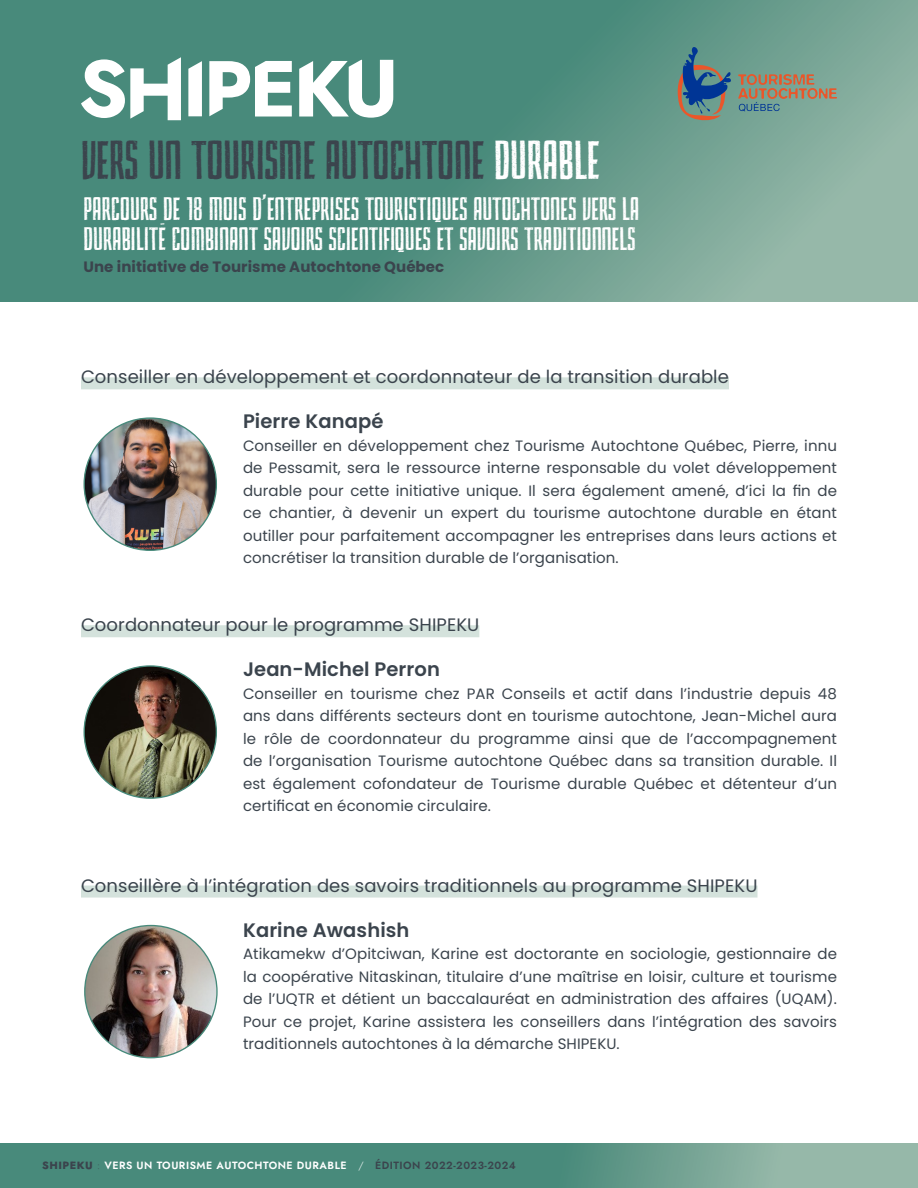
<style>
.page{position:relative;width:918px;height:1188px;background:#fff}
.page>*{position:absolute;margin:0;border:0;box-sizing:border-box;transform-origin:0 0}
.t1{font:48px "Primma Handmade";letter-spacing:.01em;color:#3b444d}
.t2{font:28.5px/30px "Primma Handmade";letter-spacing:.015em;color:#fff}
.t3{font:600 19.5px "Poppins";letter-spacing:.005em;color:#3b444d}
.t4{font:18px "Poppins";letter-spacing:.005em;color:#3b444d}
.t5{font:15px/22.5px "Poppins";letter-spacing:.005em;color:#3b444d;text-align:justify}
.t6{font:700 15px "Poppins";letter-spacing:.005em;color:#3b444d}
.t7{font:600 10.5px "Jost";letter-spacing:.05em;color:#fff}
.s1{color:#fff}
.s2{font-weight:800;color:#3b444d}
.s3{font-weight:300;color:#3b444d}
.s4{font-weight:300}
.s5{color:#3b444d}
</style>
<div class="page">
<svg style="left:0;top:1143px;width:918px;height:45px;background:#5d9687"></svg>
<div style="left:81px;top:377px;width:648px;height:12px;background:#d4e2dc"></div>
<div style="left:81px;top:625px;width:398px;height:12px;background:#d4e2dc"></div>
<div style="left:81px;top:886px;width:677px;height:12px;background:#d4e2dc"></div>
<img style="left:84px;top:418px;width:132px;height:132px;border-radius:66px">
<img style="left:84px;top:666px;width:132px;height:132px;border-radius:66px">
<img style="left:85px;top:926px;width:132px;height:132px;border-radius:64px">
<svg style="left:0;top:0;width:918px;height:301px;background:#5d9686"></svg>
<svg style="left:188px;top:61px;width:14px;height:55px"></svg>
<svg style="left:209px;top:61px;width:83px;height:56px"></svg>
<svg style="left:299px;top:60px;width:94px;height:58px"></svg>
<svg style="left:81px;top:57px;width:100px;height:63px"></svg>
<svg style="left:678px;top:47px;width:53px;height:73px;background:#597683"></svg>
<svg style="left:738px;top:74px;width:99px;height:38px;background:#8f907d"></svg>
<h1 class="t1" style="left:81px;top:135px;width:520px">VERS UN TOURISME AUTOCHTONE <span class="s1">DURABLE</span></h1>
<h2 class="t2" style="left:83px;top:193px;width:557px">PARCOURS DE 18 MOIS D’ENTREPRISES TOURISTIQUES AUTOCHTONES VERS LA<br>DURABILITE COMBINANT SAVOIRS SCIENTIFIQUES ET SAVOIRS TRADITIONNELS</h2>
<p class="t6" style="left:83px;top:258px;width:362px">Une initiative de Tourisme Autochtone Québec</p>
<p class="t4" style="left:81px;top:367px;width:649px">Conseiller en développement et coordonnateur de la transition durable</p>
<h3 class="t3" style="left:243px;top:410px;width:142px">Pierre Kanapé</h3>
<p class="t5" style="left:243px;top:434px;width:596px">Conseiller en développement chez Tourisme Autochtone Québec, Pierre, innu de Pessamit, sera le ressource interne responsable du volet développement durable pour cette initiative unique. Il sera également amené, d’ici la fin de ce chantier, à devenir un expert du tourisme autochtone durable en étant outiller pour parfaitement accompagner les entreprises dans leurs actions et concrétiser la transition durable de l’organisation.</p>
<p class="t4" style="left:81px;top:615px;width:400px">Coordonnateur pour le programme SHIPEKU</p>
<h3 class="t3" style="left:243px;top:658px;width:198px">Jean-Michel Perron</h3>
<p class="t5" style="left:243px;top:682px;width:596px">Conseiller en tourisme chez PAR Conseils et actif dans l’industrie depuis 48 ans dans différents secteurs dont en tourisme autochtone, Jean-Michel aura le rôle de coordonnateur du programme ainsi que de l’accompagnement de l’organisation Tourisme autochtone Québec dans sa transition durable. Il est également cofondateur de Tourisme durable Québec et détenteur d’un certificat en économie circulaire.</p>
<p class="t4" style="left:81px;top:875px;width:678px">Conseillère à l’intégration des savoirs traditionnels au programme SHIPEKU</p>
<h3 class="t3" style="left:243px;top:918px;width:168px">Karine Awashish</h3>
<p class="t5" style="left:243px;top:943px;width:596px">Atikamekw d’Opitciwan, Karine est doctorante en sociologie, gestionnaire de la coopérative Nitaskinan, titulaire d’une maîtrise en loisir, culture et tourisme de l’UQTR et détient un baccalauréat en administration des affaires (UQAM).<br>Pour ce projet, Karine assistera les conseillers dans l’intégration des savoirs traditionnels autochtones à la démarche SHIPEKU.</p>
<p class="t7" style="left:42px;top:1158px;width:475px"><span class="s2">SHIPEKU</span> <span class="s3">:</span> VERS UN TOURISME AUTOCHTONE DURABLE <span class="s4">/</span> <span class="s5">ÉDITION 2022-2023-2024</span></p>
</div>
